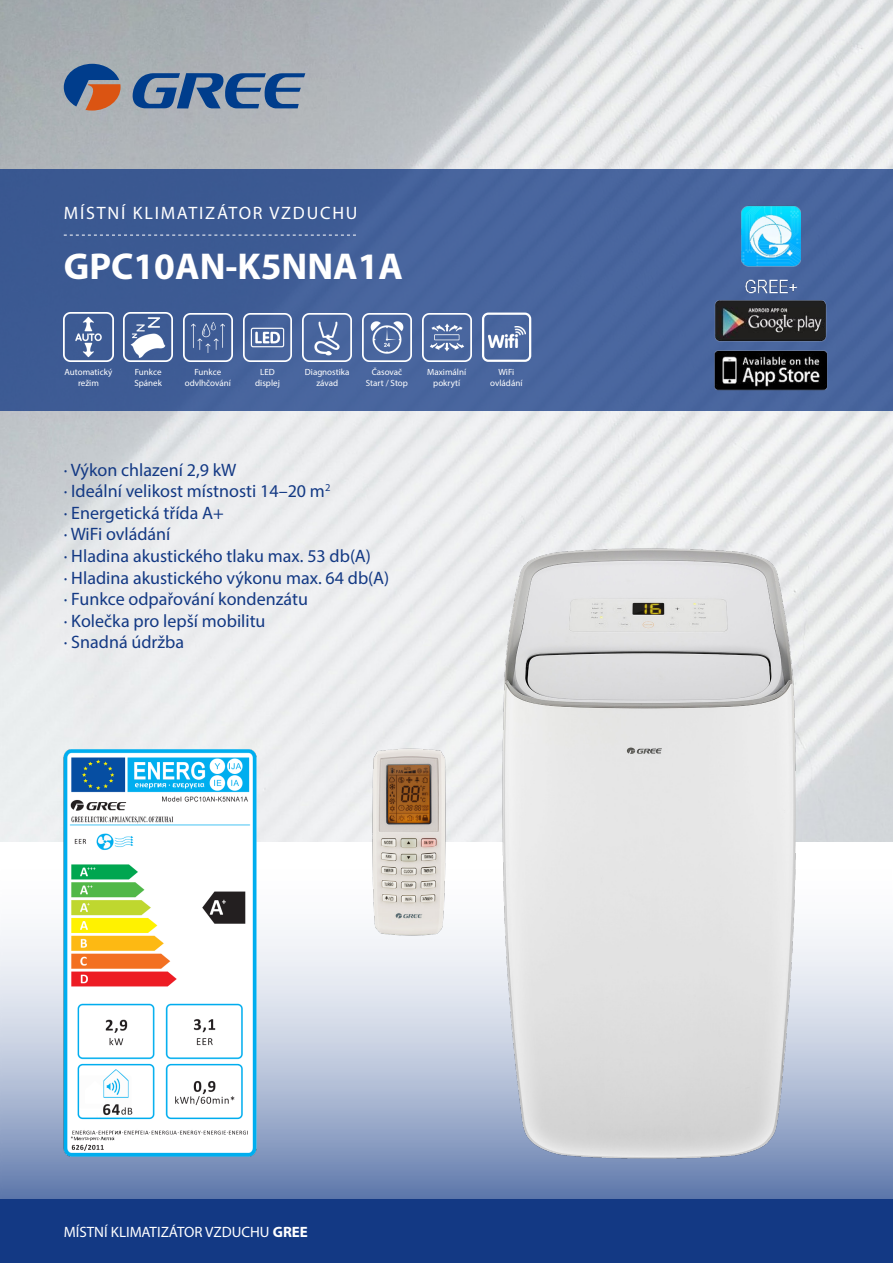
<style>
.page{position:relative;width:893px;height:1263px;background:#fff}
.page>*{position:absolute;margin:0;border:0;box-sizing:border-box;transform-origin:0 0}
.t1{font:700 37.5px "Myriad Pro";color:#fff}
.t2{font:18px "Myriad Pro";color:#133984}
.t3{font:18px "Myriad Pro";letter-spacing:.1em;color:#fff}
.t4{font:15px "Myriad Pro";color:#fff}
.t5{font:9px/10.8px "Myriad Pro";color:#fff;text-align:center}
.s1{font-weight:700}
</style>
<div class="page">
<svg style="left:0;top:842px;width:893px;height:357px"></svg>
<img style="left:0;top:0;width:893px;height:842px">
<div style="left:0;top:169px;width:893px;height:241px;background:#46639c"></div>
<div style="left:0;top:1199px;width:893px;height:64px;background:#133984"></div>
<svg style="left:64px;top:64px;width:57px;height:47px;background:#726c7c"></svg>
<svg style="left:133px;top:73px;width:172px;height:36px;background:#5777a1"></svg>
<svg style="left:64px;top:235px;width:292px;height:1px"></svg>
<img style="left:64px;top:313px;width:49px;height:49px">
<img style="left:123px;top:313px;width:50px;height:49px">
<img style="left:183px;top:313px;width:49px;height:49px">
<img style="left:243px;top:313px;width:49px;height:49px">
<img style="left:303px;top:313px;width:49px;height:49px">
<img style="left:363px;top:313px;width:48px;height:49px">
<img style="left:422px;top:313px;width:49px;height:49px">
<img style="left:64px;top:749px;width:193px;height:408px">
<img style="left:489px;top:542px;width:319px;height:623px">
<img style="left:372px;top:747px;width:74px;height:190px">
<img style="left:714px;top:205px;width:114px;height:185px">
<img style="left:488px;top:326px;width:37px;height:22px">
<div style="left:482px;top:313px;width:49px;height:49px;border:2px solid #fff;border-radius:5px"></div>
<p class="t3" style="left:64px;top:202px;width:295px">MÍSTNÍ KLIMATIZÁTOR VZDUCHU</p>
<p class="t1" style="left:64px;top:242px;width:341px">GPC10AN-K5NNA1A</p>
<p class="t5" style="left:65px;top:367px;width:49px">Automatický režim</p>
<p class="t5" style="left:134px;top:367px;width:29px;text-align:left">Funkce<br>Spánek</p>
<p class="t5" style="left:194px;top:367px;width:28px">Funkce</p>
<p class="t5" style="left:185px;top:378px;width:48px">odvlhčování</p>
<p class="t5" style="left:260px;top:367px;width:16px">LED</p>
<p class="t5" style="left:255px;top:378px;width:26px">displej</p>
<p class="t5" style="left:305px;top:367px;width:46px">Diagnostika závad</p>
<p class="t5" style="left:366px;top:367px;width:44px">Časovač<br>Start / Stop</p>
<p class="t5" style="left:427px;top:367px;width:40px">Maximální pokrytí</p>
<p class="t5" style="left:498px;top:367px;width:17px">WiFi</p>
<p class="t5" style="left:490px;top:378px;width:34px">ovládání</p>
<p class="t2" style="left:64px;top:458px;width:174px">∙ Výkon chlazení 2,9 kW</p>
<p class="t2" style="left:64px;top:480px;width:268px">∙ Ideální velikost místnosti 14–20 m<sup>2</sup></p>
<p class="t2" style="left:64px;top:502px;width:162px">∙ Energetická třída A+</p>
<p class="t2" style="left:64px;top:523px;width:108px">∙ WiFi ovládání</p>
<p class="t2" style="left:64px;top:545px;width:309px">∙ Hladina akustického tlaku max. 53 db(A)</p>
<p class="t2" style="left:64px;top:566px;width:327px">∙ Hladina akustického výkonu max. 64 db(A)</p>
<p class="t2" style="left:64px;top:588px;width:246px">∙ Funkce odpařování kondenzátu</p>
<p class="t2" style="left:64px;top:610px;width:203px">∙ Kolečka pro lepší mobilitu</p>
<p class="t2" style="left:64px;top:631px;width:122px">∙ Snadná údržba</p>
<p class="t4" style="left:64px;top:1223px;width:246px">MÍSTNÍ KLIMATIZÁTOR VZDUCHU <span class="s1">GREE</span></p>
</div>
